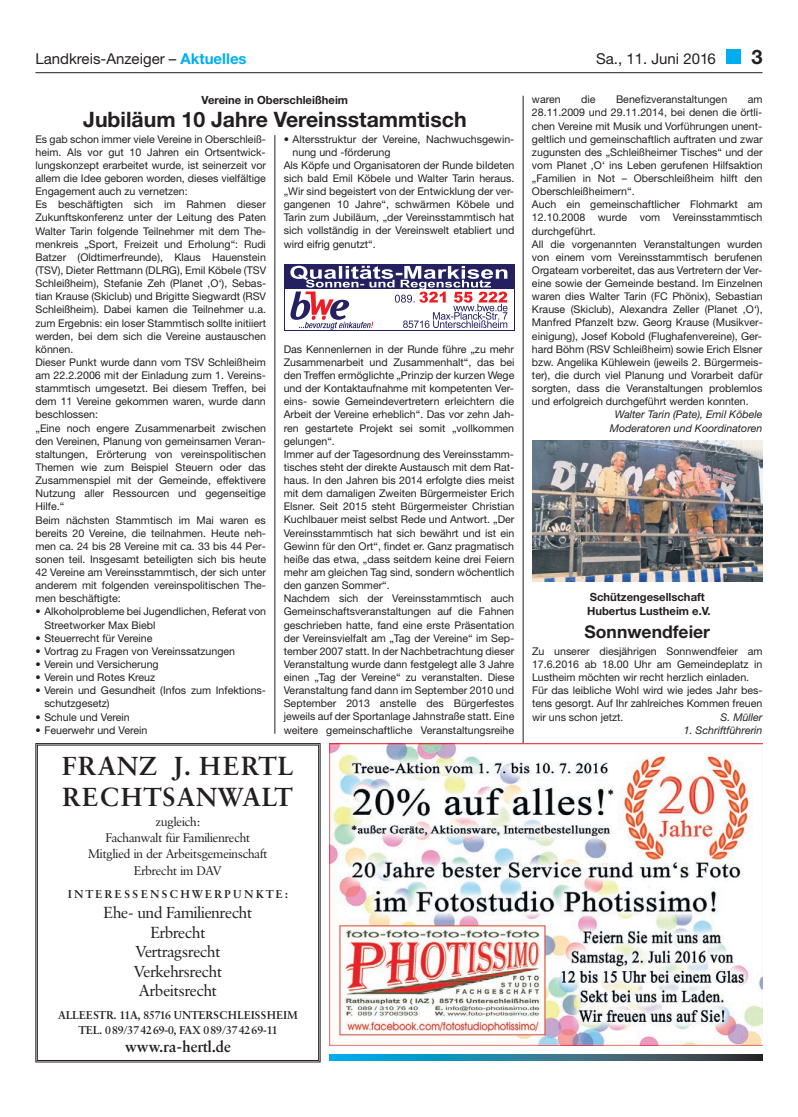
<style>
.page{position:relative;width:798px;height:1117px;background:#fff}
.page>*{position:absolute;margin:0;border:0;box-sizing:border-box;transform-origin:0 0}
.t1{font:700 26px/31.5px "Sabon BQ";letter-spacing:.05em;color:#231f20}
.t2{font:700 21.25px "Helvetica Neue";color:#231f20}
.t3{font:700 20px "Helvetica Neue";color:#231f20}
.t4{font:700 17.5px "Helvetica Neue";color:#231f20}
.t5{font:15.75px/19.6px "Sabon BQ";color:#231f20;text-align:center}
.t6{font:700 15.75px "Sabon BQ";letter-spacing:.02em;color:#231f20}
.t7{font:15px "Helvetica Neue";color:#231f20}
.t8{font:12.38px/16.2px "Sabon BQ";color:#231f20;text-align:center}
.t9{font:700 11.25px/15.1px "Sabon BQ";letter-spacing:.02em;color:#231f20;text-align:center}
.t10{font:700 11.25px/13.8px "Helvetica Neue";color:#231f20}
.t11{font:700 11.25px "Sabon BQ";letter-spacing:.225em;color:#231f20}
.t12{font:10.62px/13.1px "Helvetica Neue";color:#231f20}
.t13{font:italic 10.62px/13.1px "Helvetica Neue";color:#231f20;text-align:center}
.s1{font-weight:700;color:#00aeef}
</style>
<div class="page">
<div style="left:725px;top:50px;width:14px;height:14px;background:#00aeef"></div>
<hr style="left:274px;top:135px;width:1px;height:598px;background:#231f20">
<hr style="left:522px;top:96px;width:1px;height:649px;background:#231f20">
<hr style="left:35px;top:72px;width:727px;height:1px;background:#231f20">
<img style="left:330px;top:743px;width:432px;height:302px">
<svg style="left:35px;top:743px;width:286px;height:319px"></svg>
<div style="left:284px;top:264px;width:230px;height:67px;background:#252161"></div>
<div style="left:285px;top:290px;width:228px;height:40px;background:#fff"></div>
<svg style="left:290px;top:266px;width:217px;height:63px"></svg>
<img style="left:532px;top:440px;width:230px;height:141px">
<svg style="left:330px;top:1054px;width:432px;height:5px"></svg>
<h3 class="t7" style="left:35px;top:50px;width:213px">Landkreis-Anzeiger – <span class="s1">Aktuelles</span></h3>
<h3 class="t7" style="left:596px;top:50px;width:121px">Sa., 11. Juni 2016</h3>
<h3 class="t3" style="left:751px;top:44px;width:13px">3</h3>
<p class="t10" style="left:201px;top:93px;width:148px">Vereine in Oberschleißheim</p>
<h2 class="t2" style="left:83px;top:107px;width:385px">Jubiläum 10 Jahre Vereinsstammtisch</h2>
<p class="t12" style="left:35px;top:132px;width:232px">Es gab schon immer viele Vereine in Oberschleiß&shy;heim. Als vor gut 10 Jahren ein Ortsentwick&shy;lungskonzept erarbeitet wurde, ist seinerzeit vor allem die Idee geboren worden, dieses vielfältige Engagement auch zu vernetzen:<br>Es beschäftigten sich im Rahmen dieser Zukunftskonferenz unter der Leitung des Paten Walter Tarin folgende Teilnehmer mit dem The&shy;menkreis „Sport, Freizeit und Erholung“: Rudi Batzer (Oldtimerfreunde), Klaus Hauenstein (TSV), Dieter Rettmann (DLRG), Emil Köbele (TSV Schleißheim), Stefanie Zeh (Planet ,O‘), Sebas&shy;tian Krause (Skiclub) und Brigitte Siegwardt (RSV Schleißheim). Dabei kamen die Teilnehmer u.a. zum Ergebnis: ein loser Stammtisch sollte initiiert werden, bei dem sich die Vereine austauschen können.<br>Dieser Punkt wurde dann vom TSV Schleißheim am 22.2.2006 mit der Einladung zum 1. Vereins&shy;stammtisch umgesetzt. Bei diesem Treffen, bei dem 11 Vereine gekommen waren, wurde dann beschlossen:<br>„Eine noch engere Zusammenarbeit zwischen den Vereinen, Planung von gemeinsamen Veran&shy;staltungen, Erörterung von vereinspolitischen Themen wie zum Beispiel Steuern oder das Zusammenspiel mit der Gemeinde, effektivere Nutzung aller Ressourcen und gegenseitige Hilfe.“<br>Beim nächsten Stammtisch im Mai waren es bereits 20 Vereine, die teilnahmen. Heute neh&shy;men ca. 24 bis 28 Vereine mit ca. 33 bis 44 Per&shy;sonen teil. Insgesamt beteiligten sich bis heute 42 Vereine am Vereinsstammtisch, der sich unter anderem mit folgenden vereinspolitischen The&shy;men beschäftigte:</p>
<p class="t12" style="left:44px;top:604px;width:223px;text-indent:-9px">• Alkoholprobleme bei Jugendlichen, Referat von<br>Streetworker Max Biebl</p>
<p class="t12" style="left:35px;top:631px;width:119px">• Steuerrecht für Vereine</p>
<p class="t12" style="left:35px;top:644px;width:201px">• Vortrag zu Fragen von Vereinssatzungen</p>
<p class="t12" style="left:35px;top:657px;width:125px">• Verein und Versicherung</p>
<p class="t12" style="left:35px;top:670px;width:121px">• Verein und Rotes Kreuz</p>
<p class="t12" style="left:44px;top:683px;width:223px;text-indent:-9px">• Verein und Gesundheit (Infos zum Infektions&shy;schutzgesetz)</p>
<p class="t12" style="left:35px;top:709px;width:96px">• Schule und Verein</p>
<p class="t12" style="left:35px;top:723px;width:113px">• Feuerwehr und Verein</p>
<p class="t12" style="left:283px;top:132px;width:232px">• Altersstruktur der Vereine, Nachwuchsgewin-</p>
<p class="t12" style="left:292px;top:145px;width:99px">nung und -förderung</p>
<p class="t12" style="left:283px;top:158px;width:232px">Als Köpfe und Organisatoren der Runde bildeten</p>
<p class="t12" style="left:283px;top:171px;width:232px">sich bald Emil Köbele und Walter Tarin heraus.</p>
<p class="t12" style="left:283px;top:184px;width:232px">„Wir sind begeistert von der Entwicklung der ver-</p>
<p class="t12" style="left:283px;top:198px;width:232px">gangenen 10 Jahre“, schwärmen Köbele und</p>
<p class="t12" style="left:283px;top:211px;width:232px">Tarin zum Jubiläum, „der Vereinsstammtisch hat</p>
<p class="t12" style="left:283px;top:224px;width:232px">sich vollständig in der Vereinswelt etabliert und</p>
<p class="t12" style="left:283px;top:237px;width:93px">wird eifrig genutzt“.</p>
<p class="t12" style="left:283px;top:342px;width:232px">Das Kennenlernen in der Runde führe „zu mehr Zusammenarbeit und Zusammenhalt“, das bei den Treffen ermöglichte „Prinzip der kurzen Wege und der Kontaktaufnahme mit kompetenten Ver&shy;eins- sowie Gemeindevertretern erleichtern die Arbeit der Vereine erheblich“. Das vor zehn Jah&shy;ren gestartete Projekt sei somit „vollkommen gelungen“.<br>Immer auf der Tagesordnung des Vereinsstamm&shy;tisches steht der direkte Austausch mit dem Rat&shy;haus. In den Jahren bis 2014 erfolgte dies meist mit dem damaligen Zweiten Bürgermeister Erich Elsner. Seit 2015 steht Bürgermeister Christian Kuchlbauer meist selbst Rede und Antwort. „Der Vereinsstammtisch hat sich bewährt und ist ein Gewinn für den Ort“, findet er. Ganz pragmatisch heiße das etwa, „dass seitdem keine drei Feiern mehr am gleichen Tag sind, sondern wöchentlich den ganzen Sommer“.<br>Nachdem sich der Vereinsstammtisch auch Gemeinschaftsveranstaltungen auf die Fahnen geschrieben hatte, fand eine erste Präsentation der Vereinsvielfalt am „Tag der Vereine“ im Sep&shy;tember 2007 statt. In der Nachbetrachtung dieser Veranstaltung wurde dann festgelegt alle 3 Jahre einen „Tag der Vereine“ zu veranstalten. Diese Veranstaltung fand dann im September 2010 und September 2013 anstelle des Bürgerfestes jeweils auf der Sportanlage Jahnstraße statt. Eine weitere gemeinschaftliche Veranstaltungsreihe</p>
<h1 class="t1" style="left:63px;top:752px;width:232px">FRANZ J. HERTL<br>RECHTSANWALT</h1>
<p class="t8" style="left:88px;top:814px;width:180px">zugleich:<br>Fachanwalt für Familienrecht<br>Mitglied in der Arbeitsgemeinschaft<br>Erbrecht im DAV</p>
<p class="t11" style="left:68px;top:889px;width:221px">INTERESSENSCHWERPUNKTE:</p>
<h3 class="t5" style="left:104px;top:903px;width:150px">Ehe- und Familienrecht<br>Erbrecht<br>Vertragsrecht<br>Verkehrsrecht<br>Arbeitsrecht</h3>
<p class="t9" style="left:58px;top:1008px;width:241px">ALLEESTR. 11A, 85716 UNTERSCHLEISSHEIM<br>TEL. 089/374269-0, FAX 089/374269-11</p>
<h3 class="t6" style="left:125px;top:1039px;width:107px">www.ra-hertl.de</h3>
<p class="t12" style="left:531px;top:93px;width:30px">waren</p>
<p class="t12" style="left:581px;top:93px;width:16px">die</p>
<p class="t12" style="left:615px;top:93px;width:113px">Benefizveranstaltungen</p>
<p class="t12" style="left:531px;top:93px;width:232px;text-indent:215px">am 28.11.2009 und 29.11.2014, bei denen die örtli&shy;chen Vereine mit Musik und Vorführungen unent&shy;geltlich und gemeinschaftlich auftraten und zwar zugunsten des „Schleißheimer Tisches“ und der vom Planet ,O‘ ins Leben gerufenen Hilfsaktion „Familien in Not – Oberschleißheim hilft den Oberschleißheimern“.<br>Auch ein gemeinschaftlicher Flohmarkt am 12.10.2008 wurde vom Vereinsstammtisch durchgeführt.<br>All die vorgenannten Veranstaltungen wurden von einem vom Vereinsstammtisch berufenen Orgateam vorbereitet, das aus Vertretern der Ver&shy;eine sowie der Gemeinde bestand. Im Einzelnen waren dies Walter Tarin (FC Phönix), Sebastian Krause (Skiclub), Alexandra Zeller (Planet ,O‘), Manfred Pfanzelt bzw. Georg Krause (Musikver&shy;einigung), Josef Kobold (Flughafenvereine), Ger&shy;hard Böhm (RSV Schleißheim) sowie Erich Elsner bzw. Angelika Kühlewein (jeweils 2. Bürgermeis&shy;ter), die durch viel Planung und Vorarbeit dafür sorgten, dass die Veranstaltungen problemlos und erfolgreich durchgeführt werden konnten.</p>
<p class="t13" style="left:609px;top:408px;width:154px">Walter Tarin (Pate), Emil Köbele<br>Moderatoren und Koordinatoren</p>
<p class="t10" style="left:586px;top:589px;width:125px">Schützengesellschaft<br>Hubertus Lustheim e.V.</p>
<h3 class="t4" style="left:584px;top:621px;width:127px">Sonnwendfeier</h3>
<p class="t12" style="left:531px;top:644px;width:232px">Zu unserer diesjährigen Sonnwendfeier am 17.6.2016 ab 18.00 Uhr am Gemeindeplatz in Lustheim möchten wir recht herzlich einladen.<br>Für das leibliche Wohl wird wie jedes Jahr bes&shy;tens gesorgt. Auf Ihr zahlreiches Kommen freuen wir uns schon jetzt.</p>
<p class="t13" style="left:720px;top:709px;width:43px">S. Müller</p>
<p class="t13" style="left:683px;top:723px;width:80px">1. Schriftführerin</p>
</div>
